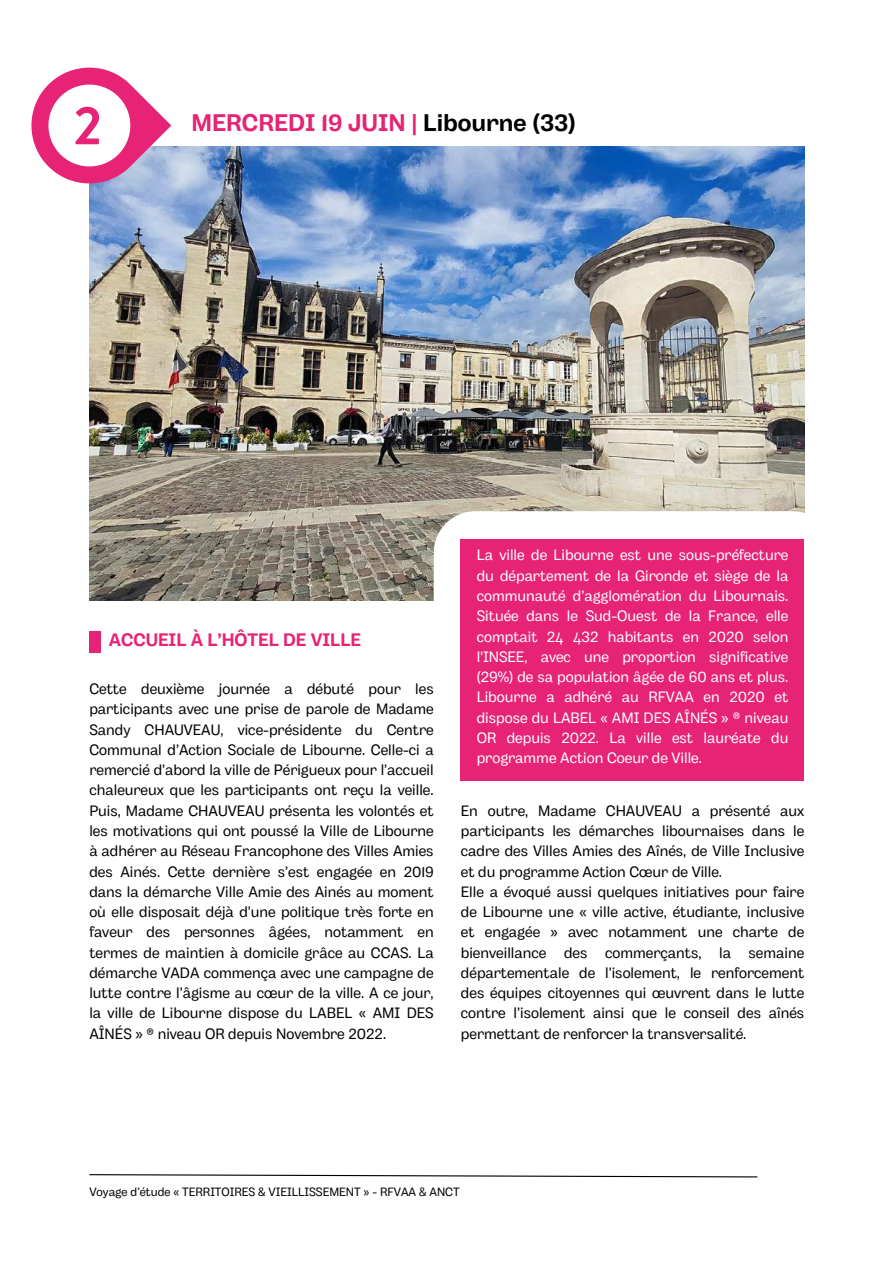
<style>
.page{position:relative;width:894px;height:1264px;background:#fff}
.page>*{position:absolute;margin:0;border:0;box-sizing:border-box;transform-origin:0 0}
.t1{font:700 24px "Body Grotesque";color:#e62375}
.t2{font:700 18px "Body Grotesque";color:#e62375}
.t3{font:15px/20.2px "Body Grotesque";color:#000;text-align:justify}
.t4{font:15px/20.2px "Body Grotesque";color:#fff;text-align:justify}
.t5{font:12px "Body Grotesque";color:#000}
.s1{color:#000}
</style>
<div class="page">
<img style="left:89px;top:146px;width:715px;height:455px">
<div style="left:89px;top:631px;width:12px;height:22px;background:#e62375"></div>
<svg style="left:89px;top:1174px;width:669px;height:3px"></svg>
<svg style="left:433px;top:511px;width:372px;height:172px"></svg>
<div style="left:461px;top:539px;width:342px;height:241px;background:#e62375"></div>
<svg style="left:31px;top:67px;width:140px;height:140px"></svg>
<h1 class="t1" style="left:191px;top:108px;width:385px">MERCREDI 19 JUIN | <span class="s1">Libourne (33)</span></h1>
<p class="t2" style="left:109px;top:629px;width:254px">ACCUEIL À L’HÔTEL DE VILLE</p>
<p class="t3" style="left:89px;top:680px;width:346px">Cette deuxième journée a débuté pour les participants avec une prise de parole de Madame Sandy CHAUVEAU, vice-présidente du Centre Communal d’Action Sociale de Libourne. Celle-ci a remercié d’abord la ville de Périgueux pour l’accueil chaleureux que les participants ont reçu la veille.<br>Puis, Madame CHAUVEAU présenta les volontés et les motivations qui ont poussé la Ville de Libourne à adhérer au Réseau Francophone des Villes Amies des Ainés. Cette dernière s’est engagée en 2019 dans la démarche Ville Amie des Ainés au moment où elle disposait déjà d’une politique très forte en faveur des personnes âgées, notamment en termes de maintien à domicile grâce au CCAS. La démarche VADA commença avec une campagne de lutte contre l’âgisme au cœur de la ville. A ce jour, la ville de Libourne dispose du LABEL « AMI DES AÎNÉS » ® niveau OR depuis Novembre 2022.</p>
<p class="t4" style="left:476px;top:546px;width:313px">La ville de Libourne est une sous-préfecture du département de la Gironde et siège de la communauté d’agglomération du Libournais.<br>Située dans le Sud-Ouest de la France, elle comptait 24 432 habitants en 2020 selon l'INSEE, avec une proportion significative (29%) de sa population âgée de 60 ans et plus.<br>Libourne a adhéré au RFVAA en 2020 et dispose du LABEL « AMI DES AÎNÉS » ® niveau OR depuis 2022. La ville est lauréate du programme Action Coeur de Ville.</p>
<p class="t3" style="left:461px;top:801px;width:345px;text-align:left">En outre, Madame CHAUVEAU a présenté aux participants les démarches libournaises dans le cadre des Villes Amies des Aînés, de Ville Inclusive et du programme Action Cœur de Ville.<br>Elle a évoqué aussi quelques initiatives pour faire de Libourne une « ville active, étudiante, inclusive et engagée » avec notamment une charte de bienveillance des commerçants, la semaine départementale de l’isolement, le renforcement des équipes citoyennes qui œuvrent dans le lutte contre l’isolement ainsi que le conseil des aînés permettant de renforcer la transversalité.</p>
<p class="t5" style="left:89px;top:1185px;width:372px">Voyage d’étude « TERRITOIRES &amp; VIEILLISSEMENT » - RFVAA &amp; ANCT</p>
</div>
